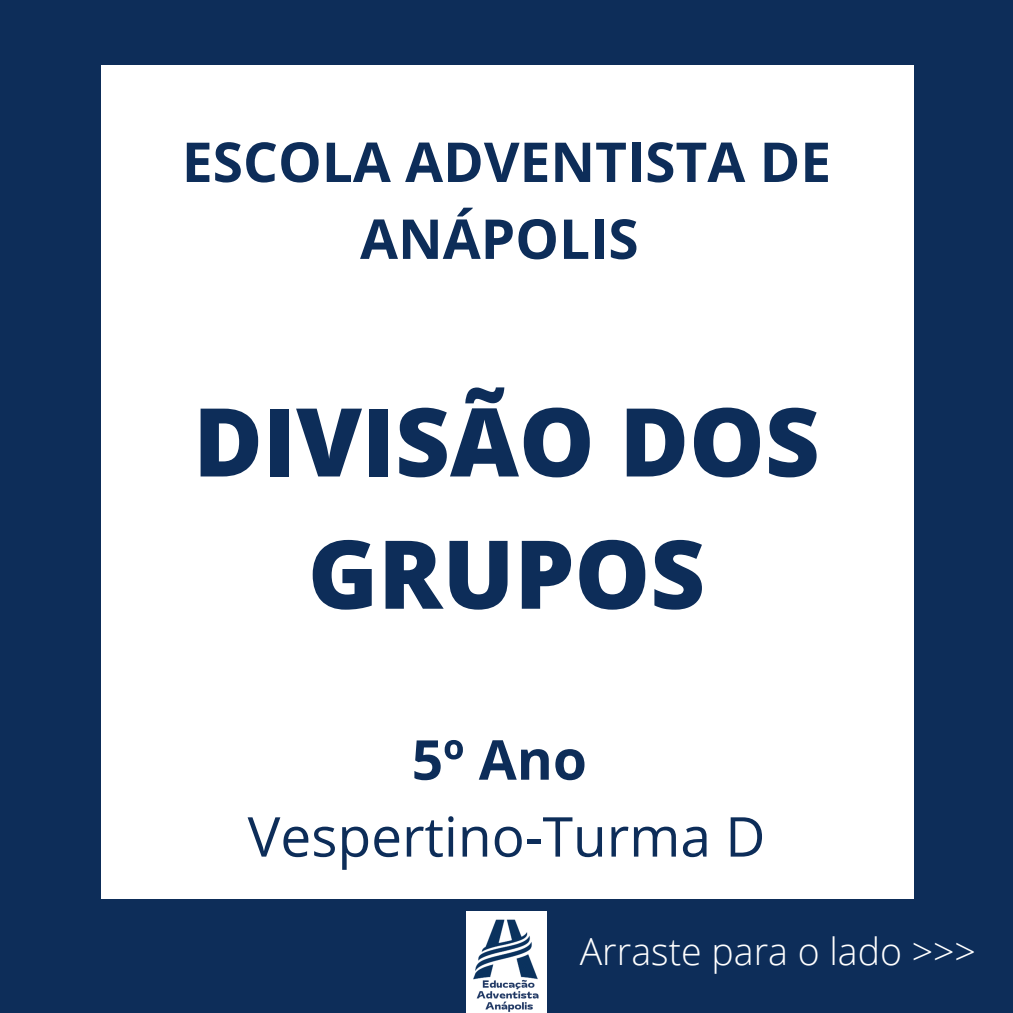
<style>
.page{position:relative;width:1013px;height:1013px;background:#fff}
.page>*{position:absolute;margin:0;border:0;box-sizing:border-box;transform-origin:0 0}
.t1{font:800 95px/132.2px "Open Sans";color:#0d2d59;text-align:center}
.t2{font:700 55px/76.9px "Open Sans";color:#0d2d59;text-align:center}
.t3{font:55px "Open Sans";color:#0d2d59}
.t4{font:300 37.5px "Open Sans";color:#fff}
</style>
<div class="page">
<div style="left:0;top:0;width:1012px;height:1012px;background:#0d2d59"></div>
<div style="left:101px;top:65px;width:812px;height:833px;background:#fff"></div>
<img style="left:466px;top:911px;width:80px;height:101px">
<p class="t2" style="left:182px;top:122px;width:650px">ESCOLA ADVENTISTA DE<br>ANÁPOLIS</p>
<p class="t1" style="left:193px;top:373px;width:628px">DIVISÃO DOS<br>GRUPOS</p>
<p class="t2" style="left:412px;top:720px;width:177px">5º Ano</p>
<p class="t3" style="left:247px;top:797px;width:519px">Vespertino-Turma D</p>
<p class="t4" style="left:579px;top:924px;width:398px">Arraste para o lado &gt;&gt;&gt;</p>
</div>
